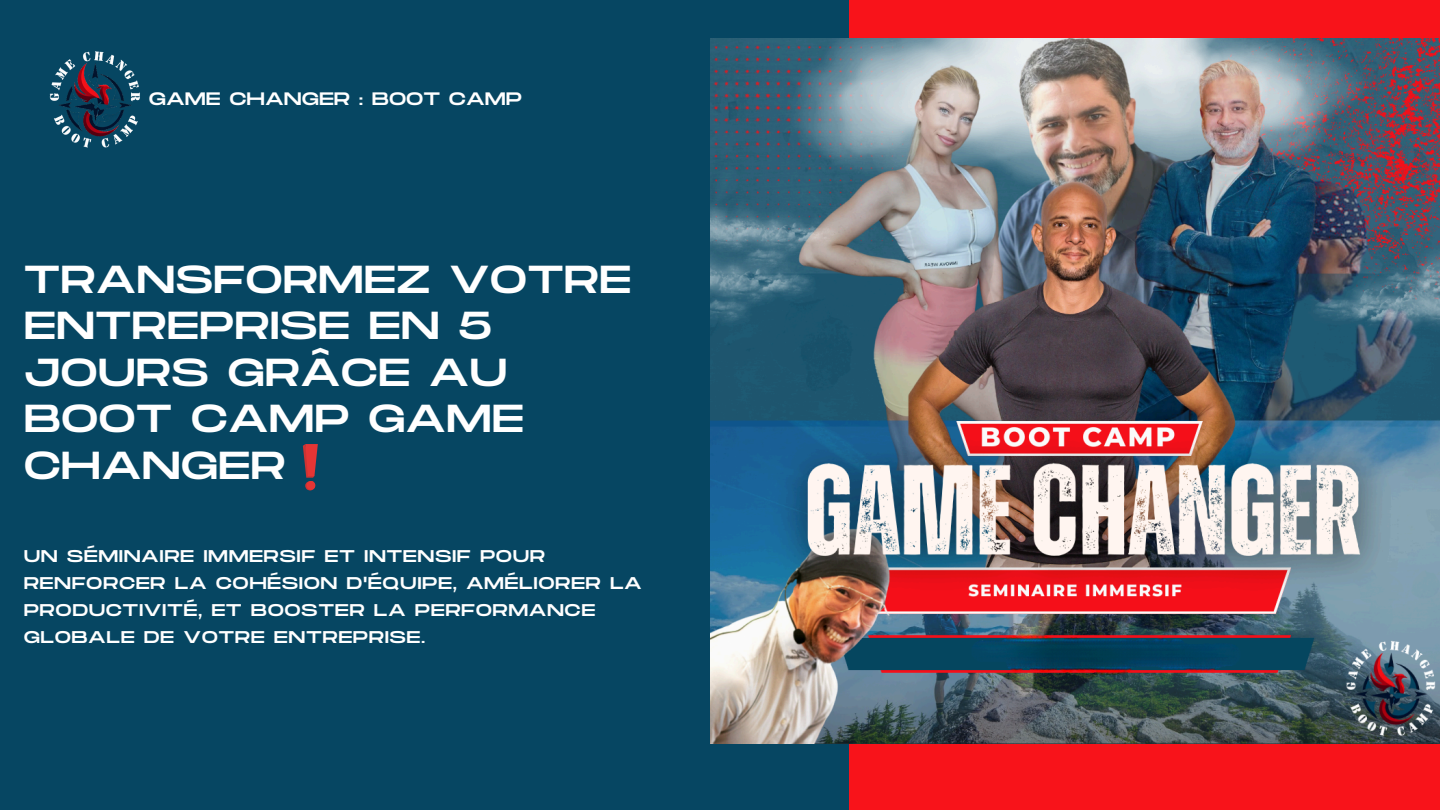
<style>
.page{position:relative;width:1440px;height:810px;background:#064662}
.page>*{position:absolute;margin:0;border:0;box-sizing:border-box;transform-origin:0 0}
.t1{font:39px/46.5px "Monument Extended";color:#fff}
.t2{font:18px "Monument Extended";color:#fff}
.t3{font:17px/27px "Monument Extended";letter-spacing:.03em;color:#fff}
</style>
<div class="page">
<div style="left:849px;top:0;width:591px;height:810px;background:#f8131a"></div>
<img style="left:711px;top:38px;width:729px;height:706px">
<img style="left:49px;top:51px;width:91px;height:97px">
<svg style="left:303px;top:444px;width:15px;height:46px"></svg>
<h1 class="t2" style="left:149px;top:89px;width:375px">GAME CHANGER : BOOT CAMP</h1>
<p class="t1" style="left:24px;top:258px;width:609px">TRANSFORMEZ VOTRE<br>ENTREPRISE EN 5<br>JOURS GRÂCE AU<br>BOOT CAMP GAME<br>CHANGER</p>
<p class="t3" style="left:24px;top:544px;width:620px">UN SÉMINAIRE IMMERSIF ET INTENSIF POUR RENFORCER LA COHÉSION D'ÉQUIPE, AMÉLIORER LA PRODUCTIVITÉ, ET BOOSTER LA PERFORMANCE GLOBALE DE VOTRE ENTREPRISE.</p>
</div>
